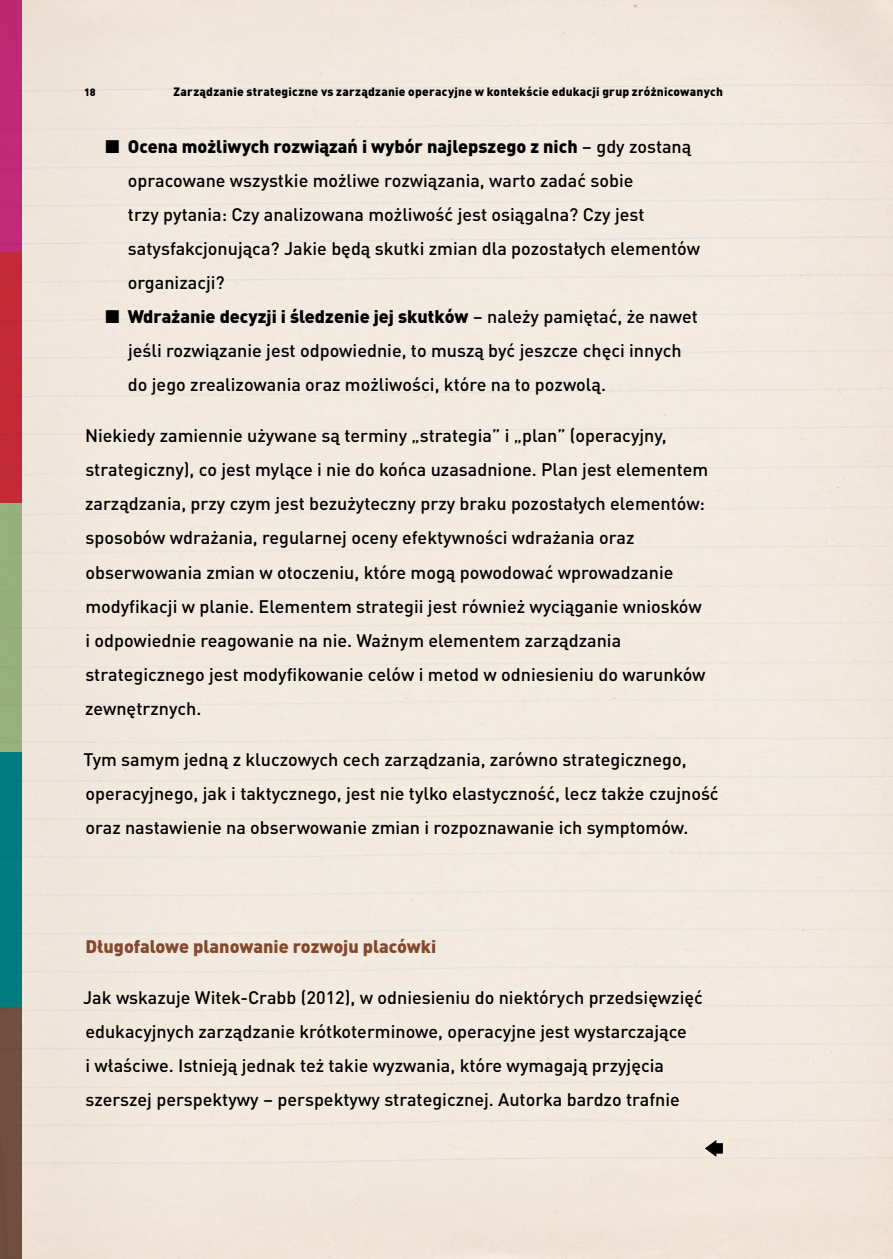
<style>
.page{position:relative;width:893px;height:1259px;background:#fff}
.page>*{position:absolute;margin:0;border:0;box-sizing:border-box;transform-origin:0 0}
.t1{font:500 18px/34px "DIN Pro Pl";color:#000}
.t2{font:900 18px "DIN Pro";color:#000}
.t3{font:900 18px "DIN Pro";color:#84482d}
.t4{font:900 12px "DIN Pro";letter-spacing:.02em;color:#000}
.t5{font:900 10.5px "DIN Pro";color:#000}
.s1{font-family:"DIN Pro Pl";font-weight:500}
</style>
<div class="page">
<div style="left:21px;top:0;width:872px;height:1259px;background:#f2e9df"></div>
<img style="left:701px;top:1134px;width:30px;height:29px">
<div style="left:0;top:0;width:21px;height:252px;background:#c02877"></div>
<div style="left:0;top:252px;width:21px;height:251px;background:#c22a37"></div>
<div style="left:0;top:503px;width:21px;height:252px;background:#96b07d"></div>
<div style="left:0;top:752px;width:21px;height:255px;background:#007c7e"></div>
<div style="left:0;top:1007px;width:21px;height:252px;background:#704f3e"></div>
<p class="t5" style="left:84px;top:85px;width:13px">18</p>
<p class="t4" style="left:174px;top:84px;width:551px">Zarządzanie strategiczne vs zarządzanie operacyjne w kontekście edukacji grup zróżnicowanych</p>
<p class="t2" style="left:104px;top:134px;width:589px"><span class="s1">■</span> Ocena możliwych rozwiązań i wybór najlepszego z nich <span class="s1">– gdy zostaną</span></p>
<p class="t1" style="left:128px;top:162px;width:574px">opracowane wszystkie możliwe rozwiązania, warto zadać sobie<br>trzy pytania: Czy analizowana możliwość jest osiągalna? Czy jest satysfakcjonująca? Jakie będą skutki zmian dla pozostałych elementów organizacji?</p>
<p class="t2" style="left:104px;top:304px;width:596px"><span class="s1">■</span> Wdrażanie decyzji i śledzenie jej skutków <span class="s1">– należy pamiętać, że nawet</span></p>
<p class="t1" style="left:128px;top:333px;width:555px">jeśli rozwiązanie jest odpowiednie, to muszą być jeszcze chęci innych do jego zrealizowania oraz możliwości, które na to pozwolą.</p>
<p class="t1" style="left:85px;top:418px;width:625px">Niekiedy zamiennie używane są terminy „strategia” i „plan” (operacyjny, strategiczny), co jest mylące i nie do końca uzasadnione. Plan jest elementem zarządzania, przy czym jest bezużyteczny przy braku pozostałych elementów: sposobów wdrażania, regularnej oceny efektywności wdrażania oraz obserwowania zmian w otoczeniu, które mogą powodować wprowadzanie modyfikacji w planie. Elementem strategii jest również wyciąganie wniosków i odpowiednie reagowanie na nie. Ważnym elementem zarządzania strategicznego jest modyfikowanie celów i metod w odniesieniu do warunków zewnętrznych.</p>
<p class="t1" style="left:83px;top:741px;width:637px">Tym samym jedną z kluczowych cech zarządzania, zarówno strategicznego, operacyjnego, jak i taktycznego, jest nie tylko elastyczność, lecz także czujność oraz nastawienie na obserwowanie zmian i rozpoznawanie ich symptomów.</p>
<p class="t3" style="left:86px;top:934px;width:352px">Długofalowe planowanie rozwoju placówki</p>
<p class="t1" style="left:83px;top:979px;width:621px">Jak wskazuje Witek-Crabb (2012), w odniesieniu do niektórych przedsięwzięć edukacyjnych zarządzanie krótkoterminowe, operacyjne jest wystarczające<br>i właściwe. Istnieją jednak też takie wyzwania, które wymagają przyjęcia szerszej perspektywy – perspektywy strategicznej. Autorka bardzo trafnie</p>
</div>
